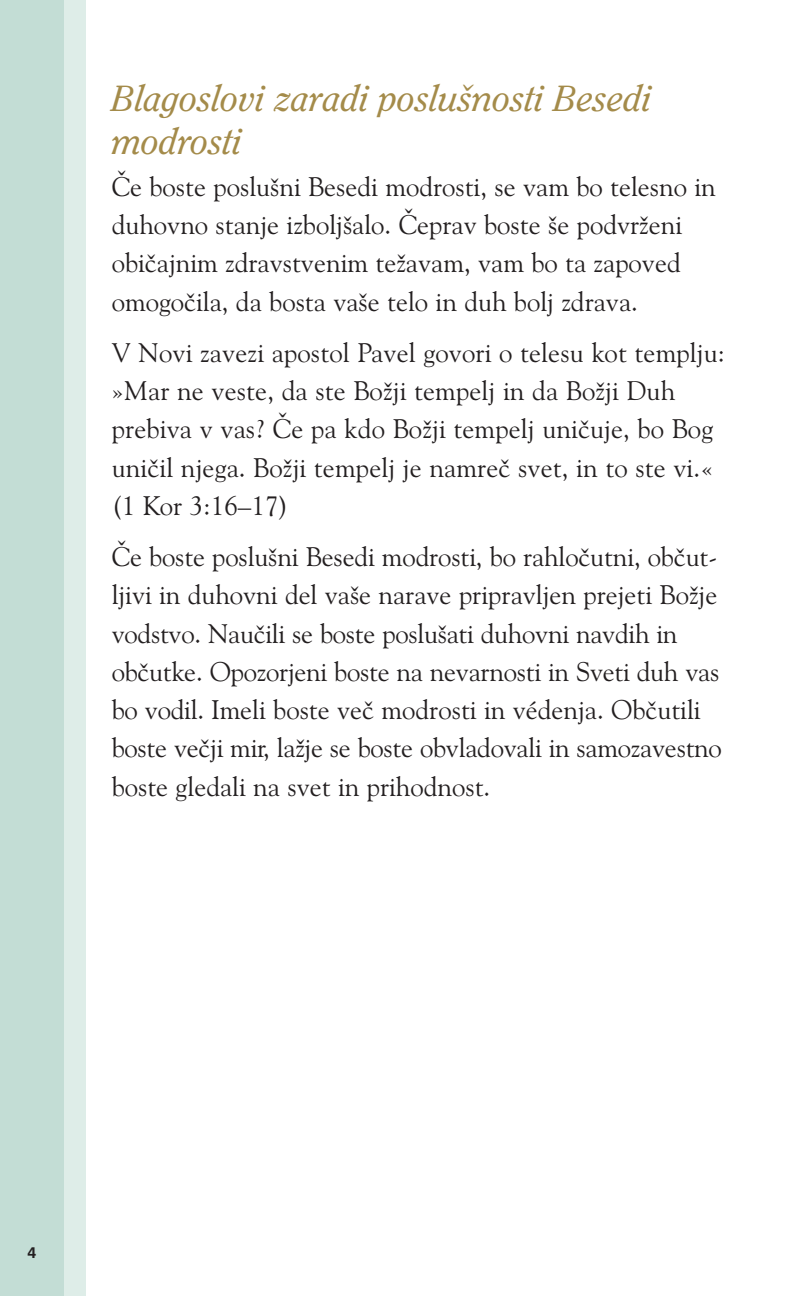
<style>
.page{position:relative;width:810px;height:1296px;background:#fff}
.page>*{position:absolute;margin:0;border:0;box-sizing:border-box;transform-origin:0 0}
.t1{font:italic 36px/43.2px "Clear Croatian";color:#a48b4a}
.t2{font:27px/38.2px "Goudy Croatian Roman";color:#231f20}
.t3{font:700 15.75px "Swiss Croatian";color:#231f20}
</style>
<div class="page">
<div style="left:0;top:0;width:85px;height:1296px;background:#c3ddd5"></div>
<div style="left:64px;top:0;width:21px;height:1296px;background:#deede8"></div>
<h1 class="t1" style="left:112px;top:79px;width:541px">Blagoslovi zaradi posluønosti Besedi modrosti</h1>
<p class="t2" style="left:112px;top:169px;width:606px">Çe boste posluøni Besedi modrosti, se vam bo telesno in duhovno stanje izboljøalo. Çeprav boste øe podvrœeni obiçajnim zdravstvenim teœavam, vam bo ta zapoved omogoçila, da bosta vaøe telo in duh bolj zdrava.</p>
<p class="t2" style="left:112px;top:335px;width:615px">V Novi zavezi apostol Pavel govori o telesu kot templju: »Mar ne veste, da ste Boœji tempelj in da Boœji Duh prebiva v vas? Çe pa kdo Boœji tempelj uniçuje, bo Bog uniçil njega. Boœji tempelj je namreç svet, in to ste vi.« (1 Kor 3:16–17)</p>
<p class="t2" style="left:112px;top:540px;width:612px">Çe boste posluøni Besedi modrosti, bo rahloçutni, obçut&shy;ljivi in duhovni del vaøe narave pripravljen prejeti Boœje vodstvo. Nauçili se boste posluøati duhovni navdih in obçutke. Opozorjeni boste na nevarnosti in Sveti duh vas bo vodil. Imeli boste veç modrosti in védenja. Obçutili boste veçji mir, laœje se boste obvladovali in samozavestno boste gledali na svet in prihodnost.</p>
<p class="t3" style="left:28px;top:1246px;width:10px">4</p>
</div>
